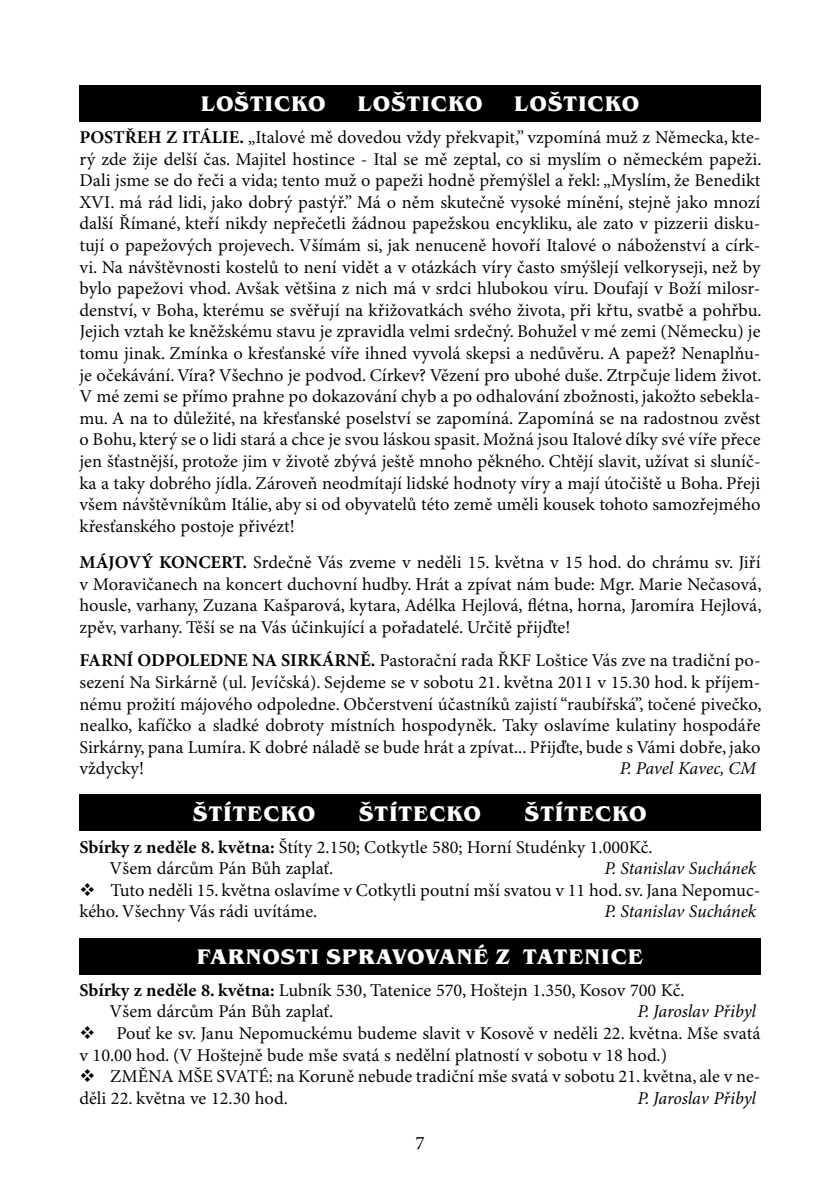
<style>
.page{position:relative;width:840px;height:1191px;background:#fff}
.page>*{position:absolute;margin:0;border:0;box-sizing:border-box;transform-origin:0 0}
.t1{font:700 21.8px "Benguiat Itc TOT";letter-spacing:.045em;color:#fff}
.t2{font:19px "Minion Pro";color:#000}
.t3{font:18px/21.6px "Minion Pro";color:#000}
.t4{font:italic 18px "Minion Pro";letter-spacing:-.01em;color:#000}
.t5{font:700 18px "Minion Pro";color:#000}
.s1{font-weight:700}
</style>
<div class="page">
<div style="left:79px;top:85px;width:681px;height:36px;background:#000"></div>
<div style="left:79px;top:794px;width:681px;height:37px;background:#000"></div>
<div style="left:79px;top:938px;width:681px;height:36px;background:#000"></div>
<p class="t1" style="left:200px;top:91px;width:127px">LOŠTICKO</p>
<p class="t1" style="left:357px;top:91px;width:127px">LOŠTICKO</p>
<p class="t1" style="left:514px;top:91px;width:127px">LOŠTICKO</p>
<p class="t5" style="left:79px;top:126px;width:108px">POSTŘEH Z ITÁLIE</p>
<p class="t3" style="left:79px;top:127px;width:683px;text-align:justify;text-indent:160px"><span class="s1">.</span> „Italové mě dovedou vždy překvapit,” vzpomíná muž z Německa, kte&shy;rý zde žije delší čas. Majitel hostince - Ital se mě zeptal, co si myslím o německém papeži.<br>Dali jsme se do řeči a vida; tento muž o papeži hodně přemýšlel a řekl: „Myslím, že Benedikt XVI. má rád lidi, jako dobrý pastýř.” Má o něm skutečně vysoké mínění, stejně jako mnozí další Římané, kteří nikdy nepřečetli žádnou papežskou encykliku, ale zato v pizzerii disku&shy;tují o papežových projevech. Všímám si, jak nenuceně hovoří Italové o náboženství a círk&shy;vi. Na návštěvnosti kostelů to není vidět a v otázkách víry často smýšlejí velkoryseji, než by bylo papežovi vhod. Avšak většina z nich má v srdci hlubokou víru. Doufají v Boží milosr&shy;denství, v Boha, kterému se svěřují na křižovatkách svého života, při křtu, svatbě a pohřbu.<br>Jejich vztah ke kněžskému stavu je zpravidla velmi srdečný. Bohužel v mé zemi (Německu) je tomu jinak. Zmínka o křesťanské víře ihned vyvolá skepsi a nedůvěru. A papež? Nenaplňu&shy;je očekávání. Víra? Všechno je podvod. Církev? Vězení pro ubohé duše. Ztrpčuje lidem život.<br>V mé zemi se přímo prahne po dokazování chyb a po odhalování zbožnosti, jakožto sebekla&shy;mu. A na to důležité, na křesťanské poselství se zapomíná. Zapomíná se na radostnou zvěst o Bohu, který se o lidi stará a chce je svou láskou spasit. Možná jsou Italové díky své víře přece jen šťastnější, protože jim v životě zbývá ještě mnoho pěkného. Chtějí slavit, užívat si sluníč&shy;ka a taky dobrého jídla. Zároveň neodmítají lidské hodnoty víry a mají útočiště u Boha. Přeji všem návštěvníkům Itálie, aby si od obyvatelů této země uměli kousek tohoto samozřejmého křesťanského postoje přivézt!</p>
<p class="t5" style="left:79px;top:551px;width:94px">MÁJOVÝ KON</p>
<p class="t3" style="left:79px;top:552px;width:683px;text-align:justify;text-indent:119px"><span class="s1">CERT.</span> Srdečně Vás zveme v neděli 15. května v 15 hod. do chrámu sv. Jiří v Moravičanech na koncert duchovní hudby. Hrát a zpívat nám bude: Mgr. Marie Nečasová, housle, varhany, Zuzana Kašparová, kytara, Adélka Hejlová, flétna, horna, Jaromíra Hejlová, zpěv, varhany. Těší se na Vás účinkující a pořadatelé. Určitě přijďte!</p>
<p class="t5" style="left:79px;top:650px;width:33px">FARNÍ</p>
<p class="t5" style="left:137px;top:650px;width:51px">ODPOLEDNE</p>
<p class="t5" style="left:251px;top:650px;width:51px">NA SIRKÁRNĚ</p>
<p class="t3" style="left:79px;top:650px;width:683px;text-align:justify;text-indent:291px"><span class="s1">.</span> Pastorační rada ŘKF Loštice Vás zve na tradiční po&shy;sezení Na Sirkárně (ul. Jevíčská). Sejdeme se v sobotu 21. května 2011 v 15.30 hod. k příjem&shy;nému prožití májového odpoledne. Občerstvení účastníků zajistí “raubířská”, točené pivečko, nealko, kafíčko a sladké dobroty místních hospodyněk. Taky oslavíme kulatiny hospodáře Sirkárny, pana Lumíra. K dobré náladě se bude hrát a zpívat... Přijďte, bude s Vámi dobře, jako vždycky!</p>
<p class="t4" style="left:619px;top:758px;width:138px">P. Pavel Kavec, CM</p>
<p class="t1" style="left:193px;top:801px;width:123px">ŠTÍTECKO</p>
<p class="t1" style="left:359px;top:801px;width:123px">ŠTÍTECKO</p>
<p class="t1" style="left:524px;top:801px;width:123px">ŠTÍTECKO</p>
<p class="t3" style="left:109px;top:836px;width:544px;text-indent:-30px"><span class="s1">Sbírky z neděle 8. května:</span> Štíty 2.150; Cotkytle 580; Horní Studénky 1.000Kč.<br>Všem dárcům Pán Bůh zaplať.</p>
<p class="t4" style="left:604px;top:857px;width:153px">P. Stanislav Suchánek</p>
<p class="t3" style="left:79px;top:879px;width:682px">❖ Tuto neděli 15. května oslavíme v Cotkytli poutní mší svatou v 11 hod. sv. Jana Nepomuc&shy;kého. Všechny Vás rádi uvítáme.</p>
<p class="t4" style="left:604px;top:901px;width:153px">P. Stanislav Suchánek</p>
<p class="t1" style="left:197px;top:944px;width:447px">FARNOSTI SPRAVOVANÉ Z TATENICE</p>
<p class="t3" style="left:109px;top:979px;width:576px;text-indent:-30px"><span class="s1">Sbírky z neděle 8. května:</span> Lubník 530, Tatenice 570, Hoštejn 1.350, Kosov 700 Kč.<br>Všem dárcům Pán Bůh zaplať.</p>
<p class="t4" style="left:637px;top:1000px;width:120px">P. Jaroslav Přibyl</p>
<p class="t3" style="left:79px;top:1023px;width:682px">❖ Pouť ke sv. Janu Nepomuckému budeme slavit v Kosově v neděli 22. května. Mše svatá v 10.00 hod. (V Hoštejně bude mše svatá s nedělní platností v sobotu v 18 hod.)</p>
<p class="t3" style="left:79px;top:1066px;width:682px">❖ ZMĚNA MŠE SVATÉ: na Koruně nebude tradiční mše svatá v sobotu 21. května, ale v ne&shy;děli 22. května ve 12.30 hod.</p>
<p class="t4" style="left:637px;top:1087px;width:120px">P. Jaroslav Přibyl</p>
<p class="t2" style="left:415px;top:1131px;width:11px">7</p>
</div>
